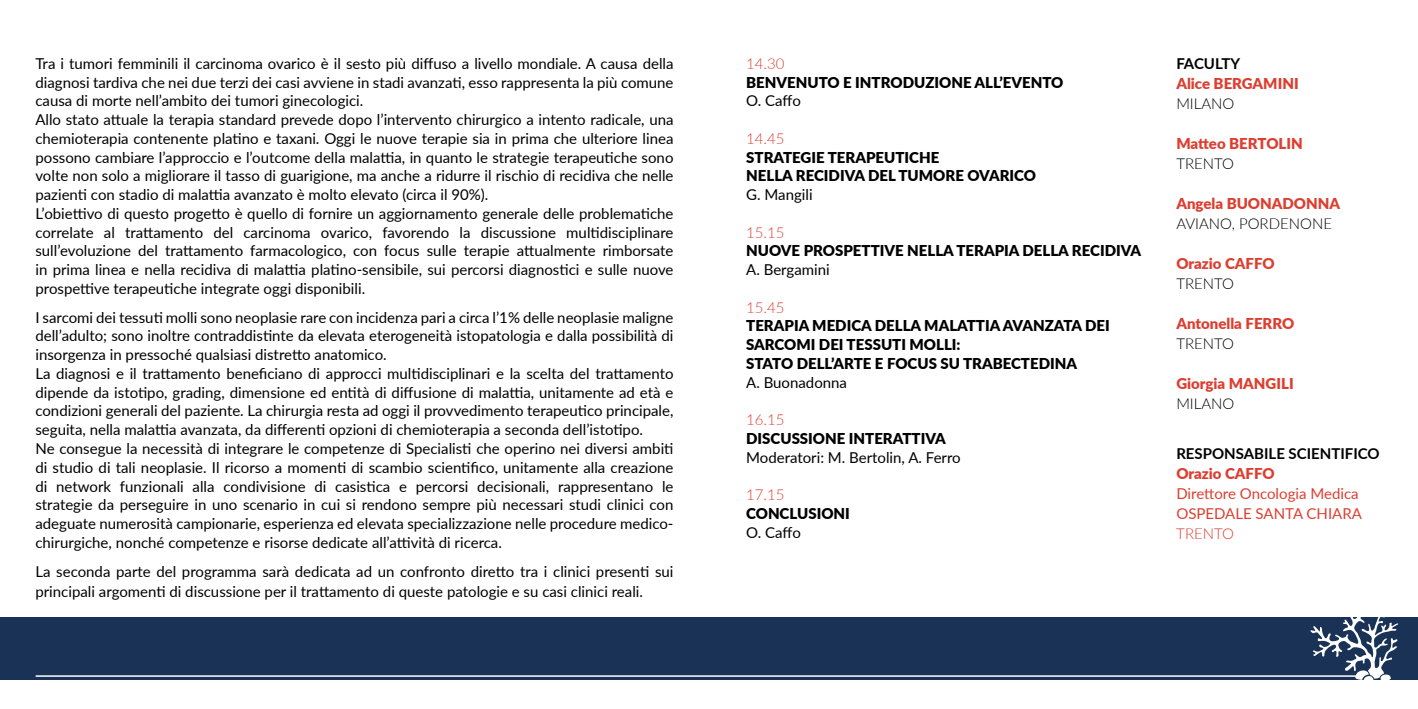
<style>
.page{position:relative;width:1418px;height:709px;background:#fff}
.page>*{position:absolute;margin:0;border:0;box-sizing:border-box;transform-origin:0 0}
.t1{font:15px/18.8px "Lato";color:#000}
.t2{font:900 15px/18.8px "Lato";color:#000}
.t3{font:900 15px "Lato";color:#dc3f31}
.t4{font:300 15px "Lato";color:#000}
.t5{font:15px/20px "Lato";color:#dc3f31}
.t6{font:300 15px "Lato";color:#dc3f31}
.t7{font:700 15px "Lato";color:#000}
</style>
<div class="page">
<div style="left:0;top:617px;width:1417px;height:63px;background:#193255"></div>
<svg style="left:35px;top:617px;width:1363px;height:63px"></svg>
<p class="t1" style="left:35px;top:53px;width:639px">Tra i tumori femminili il carcinoma ovarico è il sesto più diffuso a livello mondiale. A causa della diagnosi tardiva che nei due terzi dei casi avviene in stadi avanzati, esso rappresenta la più comune causa di morte nell’ambito dei tumori ginecologici.<br>Allo stato attuale la terapia standard prevede dopo l’intervento chirurgico a intento radicale, una chemioterapia contenente platino e taxani. Oggi le nuove terapie sia in prima che ulteriore linea possono cambiare l’approccio e l’outcome della malattia, in quanto le strategie terapeutiche sono volte non solo a migliorare il tasso di guarigione, ma anche a ridurre il rischio di recidiva che nelle pazienti con stadio di malattia avanzato è molto elevato (circa il 90%).<br>L’obiettivo di questo progetto è quello di fornire un aggiornamento generale delle problematiche correlate al trattamento del carcinoma ovarico, favorendo la discussione multidisciplinare sull’evoluzione del trattamento farmacologico, con focus sulle terapie attualmente rimborsate in prima linea e nella recidiva di malattia platino-sensibile, sui percorsi diagnostici e sulle nuove prospettive terapeutiche integrate oggi disponibili.</p>
<p class="t1" style="left:35px;top:307px;width:639px">I sarcomi dei tessuti molli sono neoplasie rare con incidenza pari a circa l’1% delle neoplasie maligne dell’adulto; sono inoltre contraddistinte da elevata eterogeneità istopatologia e dalla possibilità di insorgenza in pressoché qualsiasi distretto anatomico.<br>La diagnosi e il trattamento beneficiano di approcci multidisciplinari e la scelta del trattamento dipende da istotipo, grading, dimensione ed entità di diffusione di malattia, unitamente ad età e condizioni generali del paziente. La chirurgia resta ad oggi il provvedimento terapeutico principale, seguita, nella malattia avanzata, da differenti opzioni di chemioterapia a seconda dell’istotipo.<br>Ne consegue la necessità di integrare le competenze di Specialisti che operino nei diversi ambiti di studio di tali neoplasie. Il ricorso a momenti di scambio scientifico, unitamente alla creazione di network funzionali alla condivisione di casistica e percorsi decisionali, rappresentano le strategie da perseguire in uno scenario in cui si rendono sempre più necessari studi clinici con adeguate numerosità campionarie, esperienza ed elevata specializzazione nelle procedure medico&shy;chirurgiche, nonché competenze e risorse dedicate all’attività di ricerca.</p>
<p class="t1" style="left:35px;top:560px;width:639px;line-height:20px">La seconda parte del programma sarà dedicata ad un confronto diretto tra i clinici presenti sui principali argomenti di discussione per il trattamento di queste patologie e su casi clinici reali.</p>
<p class="t6" style="left:746px;top:53px;width:40px">14.30</p>
<p class="t2" style="left:746px;top:72px;width:319px">BENVENUTO E INTRODUZIONE ALL’EVENTO</p>
<p class="t1" style="left:746px;top:91px;width:56px">O. Caffo</p>
<p class="t6" style="left:746px;top:128px;width:40px">14.45</p>
<p class="t2" style="left:746px;top:147px;width:291px">STRATEGIE TERAPEUTICHE<br>NELLA RECIDIVA DEL TU MORE OVARICO</p>
<p class="t1" style="left:746px;top:185px;width:68px">G. Mangili</p>
<p class="t6" style="left:746px;top:222px;width:40px">15.15</p>
<p class="t2" style="left:746px;top:241px;width:396px">NUOVE PROSPETTIVE NELLA TERAPIA DELLA RECIDIVA</p>
<p class="t1" style="left:746px;top:260px;width:85px">A. Bergamini</p>
<p class="t6" style="left:746px;top:297px;width:40px">15.45</p>
<p class="t2" style="left:746px;top:316px;width:11px">TERAPIA</p>
<p class="t2" style="left:812px;top:316px;width:11px">MEDICA</p>
<p class="t2" style="left:874px;top:316px;width:11px">DELLA</p>
<p class="t2" style="left:924px;top:316px;width:12px">MALA</p>
<p class="t2" style="left:966px;top:316px;width:48px">TTIA AVANZA</p>
<p class="t2" style="left:1063px;top:316px;width:31px">TA DEI</p>
<p class="t2" style="left:746px;top:335px;width:20px">SARCOMI</p>
<p class="t2" style="left:819px;top:335px;width:9px">DEI</p>
<p class="t2" style="left:846px;top:335px;width:73px">TESSUTI MOLLI</p>
<p class="t2" style="left:956px;top:335px;width:5px">:</p>
<p class="t2" style="left:746px;top:353px;width:61px">STATO DELL</p>
<p class="t2" style="left:831px;top:353px;width:67px">’ARTEEFOC</p>
<p class="t2" style="left:917px;top:353px;width:66px">US SU TRABEC</p>
<p class="t2" style="left:1021px;top:353px;width:20px">TEDINA</p>
<p class="t1" style="left:746px;top:372px;width:102px">A. Buonadonna</p>
<p class="t6" style="left:746px;top:409px;width:40px">16.15</p>
<p class="t2" style="left:746px;top:428px;width:45px">DISCUSS</p>
<p class="t2" style="left:808px;top:428px;width:139px">IONE INTERATTIVA</p>
<p class="t1" style="left:746px;top:447px;width:216px">Moderatori: M. Bertolin, A. Ferro</p>
<p class="t6" style="left:746px;top:484px;width:40px">17.15</p>
<p class="t2" style="left:746px;top:503px;width:105px">CONCLUSIONI</p>
<p class="t1" style="left:746px;top:522px;width:56px">O. Caffo</p>
<p class="t7" style="left:1176px;top:52px;width:19px">FACU</p>
<p class="t7" style="left:1215px;top:52px;width:27px">LTY</p>
<p class="t3" style="left:1176px;top:72px;width:58px">ALICE BERGAMINI</p>
<p class="t4" style="left:1176px;top:93px;width:60px">MILANO</p>
<p class="t3" style="left:1176px;top:132px;width:100px">MATTEO BERTOLIN</p>
<p class="t4" style="left:1176px;top:153px;width:59px">TRENTO</p>
<p class="t3" style="left:1176px;top:192px;width:85px">ANGELA BUONADONNA</p>
<p class="t4" style="left:1176px;top:213px;width:157px">AVIANO, PORDENONE</p>
<p class="t3" style="left:1176px;top:252px;width:70px">ORAZIO CAFFO</p>
<p class="t4" style="left:1176px;top:273px;width:59px">TRENTO</p>
<p class="t3" style="left:1176px;top:312px;width:89px">ANTONELLA FERRO</p>
<p class="t4" style="left:1176px;top:333px;width:59px">TRENTO</p>
<p class="t3" style="left:1176px;top:372px;width:77px">GIORGIA MANGILI</p>
<p class="t4" style="left:1176px;top:393px;width:60px">MILANO</p>
<p class="t7" style="left:1176px;top:442px;width:205px">RESPONSABILE SCIENTIFICO</p>
<p class="t3" style="left:1176px;top:462px;width:70px">ORAZIO CAFFO</p>
<p class="t5" style="left:1176px;top:483px;width:184px">Direttore Oncologia Medica<br>Ospedal</p>
<p class="t5" style="left:1243px;top:503px;width:32px">e Santa</p>
<p class="t5" style="left:1306px;top:503px;width:31px">Chiara</p>
<p class="t6" style="left:1176px;top:523px;width:59px">TRENTO</p>
</div>
